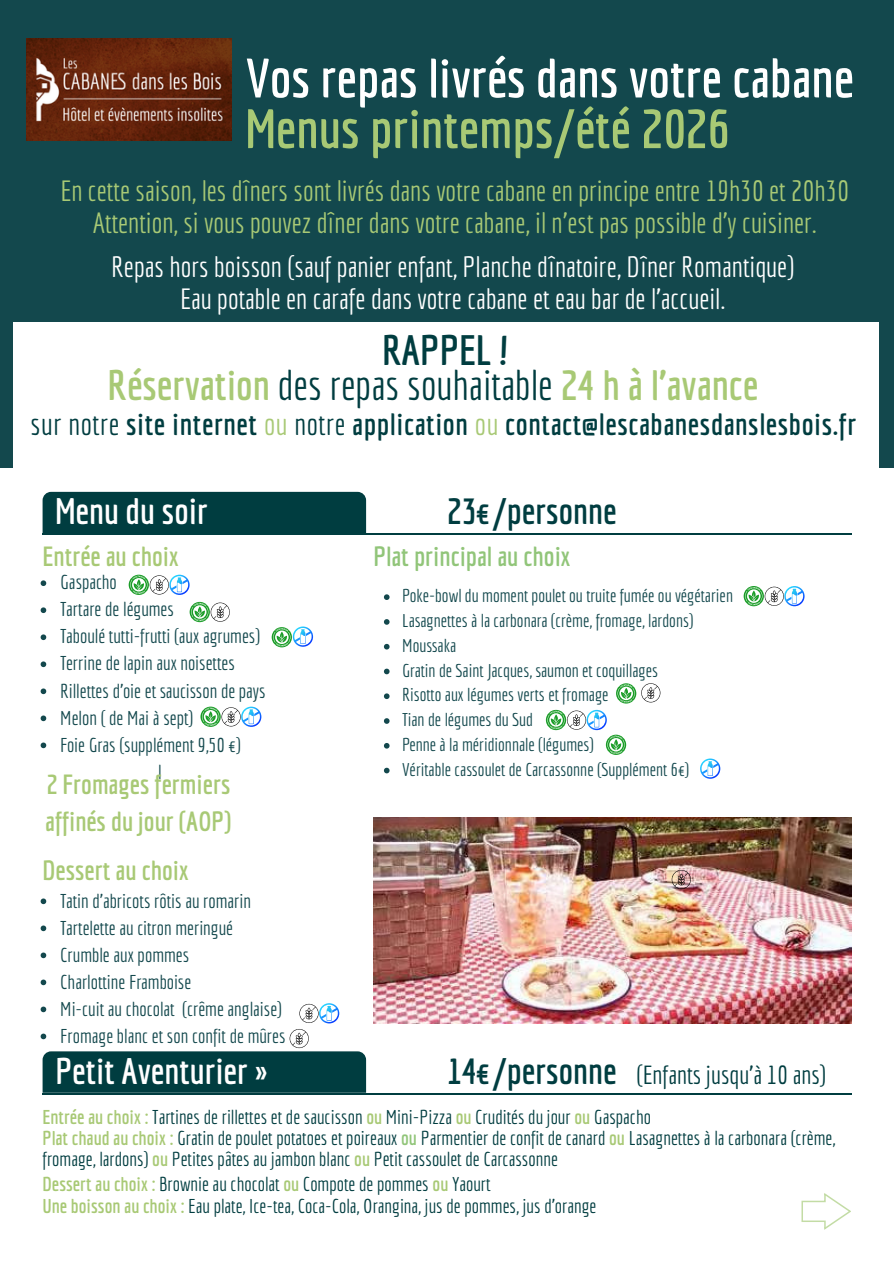
<style>
.page{position:relative;width:894px;height:1264px;background:#fff}
.page>*{position:absolute;margin:0;border:0;box-sizing:border-box;transform-origin:0 0}
.t1{font:700 54px "Economica";color:#fff}
.t2{font:700 54px "Economica";color:#a8c975}
.t3{font:700 41.4px/35.4px "Economica";color:#a8c975}
.t4{font:700 36px "Economica";color:#fff}
.t5{font:700 36px "Economica";color:#003d40}
.t6{font:700 30.15px "Economica";letter-spacing:.02em;color:#003d40}
.t7{font:28.5px/32.7px "Economica";color:#a8c975;text-align:center}
.t8{font:28.5px/32.7px "Economica";color:#fff;text-align:center}
.t9{font:700 27px/37.2px "Economica";color:#a8c975}
.t10{font:700 27px "Economica";color:#91c579}
.t11{font:25.5px "Economica";color:#003d40}
.t12{font:19.5px/21.5px "Economica";color:#003d40}
.t13{font:19.5px/27px "Economica";color:#13484d}
.t14{font:18px/24.8px "Economica";color:#13484d}
.s1{color:#003d40}
.s2{font-weight:400;color:#003d40}
.s3{font-weight:400}
.s4{font-weight:400;color:#a8c975}
.s5{font-weight:700;font-size:36px}
.s6{font-weight:700;color:#a8c975}
.s7{font-weight:700;color:#91c579}
</style>
<div class="page">
<div style="left:43px;top:1051px;width:323px;height:41px;background:#003d40"></div>
<hr style="left:43px;top:1093px;width:808px;height:1px;background:#003d40">
<svg style="left:801px;top:1193px;width:50px;height:36px"></svg>
<img style="left:373px;top:817px;width:478px;height:206px">
<div style="left:0;top:0;width:892px;height:467px;background:#13484d"></div>
<img style="left:26px;top:38px;width:205px;height:103px">
<div style="left:13px;top:322px;width:865px;height:171px;background:#fff"></div>
<div style="left:43px;top:492px;width:323px;height:41px;background:#003d40"></div>
<hr style="left:43px;top:534px;width:808px;height:1px;background:#003d40">
<svg style="left:41px;top:580px;width:5px;height:6px"></svg>
<svg style="left:41px;top:607px;width:5px;height:6px"></svg>
<svg style="left:41px;top:634px;width:5px;height:6px"></svg>
<svg style="left:41px;top:661px;width:5px;height:6px"></svg>
<svg style="left:41px;top:688px;width:5px;height:6px"></svg>
<svg style="left:41px;top:715px;width:5px;height:6px"></svg>
<svg style="left:41px;top:742px;width:5px;height:6px"></svg>
<svg style="left:671px;top:870px;width:19px;height:19px"></svg>
<svg style="left:129px;top:574px;width:60px;height:21px"></svg>
<svg style="left:743px;top:586px;width:61px;height:20px"></svg>
<svg style="left:271px;top:626px;width:42px;height:21px"></svg>
<svg style="left:189px;top:602px;width:41px;height:20px"></svg>
<svg style="left:545px;top:710px;width:81px;height:45px"></svg>
<svg style="left:41px;top:898px;width:5px;height:6px"></svg>
<svg style="left:41px;top:925px;width:5px;height:6px"></svg>
<svg style="left:41px;top:952px;width:5px;height:6px"></svg>
<svg style="left:41px;top:979px;width:5px;height:6px"></svg>
<svg style="left:41px;top:1006px;width:5px;height:6px"></svg>
<svg style="left:41px;top:1033px;width:5px;height:6px"></svg>
<svg style="left:289px;top:1003px;width:50px;height:45px"></svg>
<svg style="left:200px;top:706px;width:61px;height:21px"></svg>
<svg style="left:384px;top:594px;width:5px;height:6px"></svg>
<svg style="left:384px;top:619px;width:5px;height:5px"></svg>
<svg style="left:384px;top:644px;width:5px;height:5px"></svg>
<svg style="left:384px;top:668px;width:5px;height:6px"></svg>
<svg style="left:384px;top:693px;width:5px;height:6px"></svg>
<svg style="left:384px;top:718px;width:5px;height:5px"></svg>
<svg style="left:384px;top:743px;width:5px;height:5px"></svg>
<svg style="left:384px;top:767px;width:5px;height:6px"></svg>
<svg style="left:700px;top:758px;width:20px;height:20px"></svg>
<svg style="left:616px;top:683px;width:44px;height:20px"></svg>
<h1 class="t1" style="left:245px;top:46px;width:609px">Vos repas livrés dans votre cabane</h1>
<h1 class="t2" style="left:245px;top:97px;width:485px">Menus printemps/été 2026</h1>
<h3 class="t7" style="left:60px;top:174px;width:790px">En cette saison, les dîners sont livrés dans votre cabane en principe entre 19h30 et 20h30<br>Attention, si vous pouvez dîner dans votre cabane, il n’est pas possible d’y cuisiner.</h3>
<h3 class="t8" style="left:111px;top:250px;width:684px">Repas hors boisson (sauf panier enfant, Planche dînatoire, Dîner Romantique)<br>Eau potable en carafe dans votre cabane et eau bar de l’accueil.</h3>
<h2 class="t3" style="left:108px;top:331px;width:652px;text-indent:274px"><span class="s1">RAPPEL !<br></span>Réservation <span class="s2">des repas souhaitable</span> 24 h à l’avance</h2>
<h3 class="t6" style="left:31px;top:406px;width:827px"><span class="s3">sur notre</span> site internet <span class="s4">ou</span> <span class="s3">notre</span> application <span class="s4">ou</span> contact@lescabanesdanslesbois.fr</h3>
<h3 class="t4" style="left:55px;top:490px;width:154px">Menu du soir</h3>
<h3 class="t5" style="left:447px;top:490px;width:171px">23€/personne</h3>
<h3 class="t9" style="left:43px;top:537px;width:138px">Entrée au choix</h3>
<p class="t13" style="left:60px;top:568px;width:58px">Gaspacho</p>
<p class="t13" style="left:60px;top:595px;width:115px">Tartare de légumes</p>
<p class="t13" style="left:60px;top:622px;width:201px">Taboulé tutti-frutti (aux agrumes)</p>
<p class="t13" style="left:60px;top:649px;width:176px">Terrine de lapin aux noisettes</p>
<p class="t13" style="left:60px;top:676px;width:207px">Rillettes d’oie et saucisson de pays</p>
<p class="t13" style="left:60px;top:703px;width:135px">Melon ( de Mai à sept)</p>
<p class="t13" style="left:60px;top:730px;width:182px">Foie Gras (supplément 9,50 €)</p>
<p class="t13" style="left:158px;top:757px;width:5px">l</p>
<h3 class="t9" style="left:45px;top:765px;width:188px">2 Fromages fermiers affinés du jour (AOP)</h3>
<h3 class="t9" style="left:43px;top:850px;width:148px">Dessert au choix</h3>
<p class="t13" style="left:60px;top:886px;width:227px">Tatin d’abricots rôtis au romarin<br>Tartelette au citron meringué<br>Crumble aux pommes<br>Charlottine Framboise<br>Mi-cuit au chocolat (crême anglaise)<br>Fromage blanc et son confit de mûres</p>
<h3 class="t10" style="left:373px;top:540px;width:199px">Plat principal au choix</h3>
<p class="t14" style="left:402px;top:583px;width:332px">Poke-bowl du moment poulet ou truite fumée ou végétarien Lasagnettes à la carbonara (crème, fromage, lardons)<br>Moussaka<br>Gratin de Saint Jacques, saumon et coquillages<br>Risotto aux légumes verts et fromage<br>Tian de légumes du Sud<br>Penne à la méridionnale (légumes)<br>Véritable cassoulet de Carcassonne (Supplément 6€)</p>
<h3 class="t4" style="left:55px;top:1049px;width:214px">Petit Aventurier »</h3>
<h3 class="t11" style="left:447px;top:1059px;width:380px"><span class="s5">14€/personne</span> (Enfants jusqu’à 10 ans)</h3>
<p class="t12" style="left:43px;top:1105px;width:794px"><span class="s6">Entrée au choix :</span> Tartines de rillettes et de saucisson <span class="s6">ou</span> Mini-Pizza <span class="s6">ou</span> Crudités du jour <span class="s6">ou</span> Gaspacho<br><span class="s6">Plat chaud au choix :</span> Gratin de poulet potatoes et poireaux <span class="s7">ou</span> Parmentier de confit de canard <span class="s6">ou</span> Lasagnettes à la carbonara (crème, fromage, lardons) <span class="s6">ou</span> Petites pâtes au jambon blanc <span class="s6">ou</span> Petit cassoulet de Carcassonne</p>
<p class="t12" style="left:43px;top:1173px;width:555px"><span class="s6">Dessert au choix :</span> Brownie au chocolat <span class="s6">ou</span> Compote de pommes <span class="s6">ou</span> Yaourt<br><span class="s6">Une boisson au choix :</span> Eau plate, Ice-tea, Coca-Cola, Orangina, jus de pommes, jus d’orange</p>
</div>
